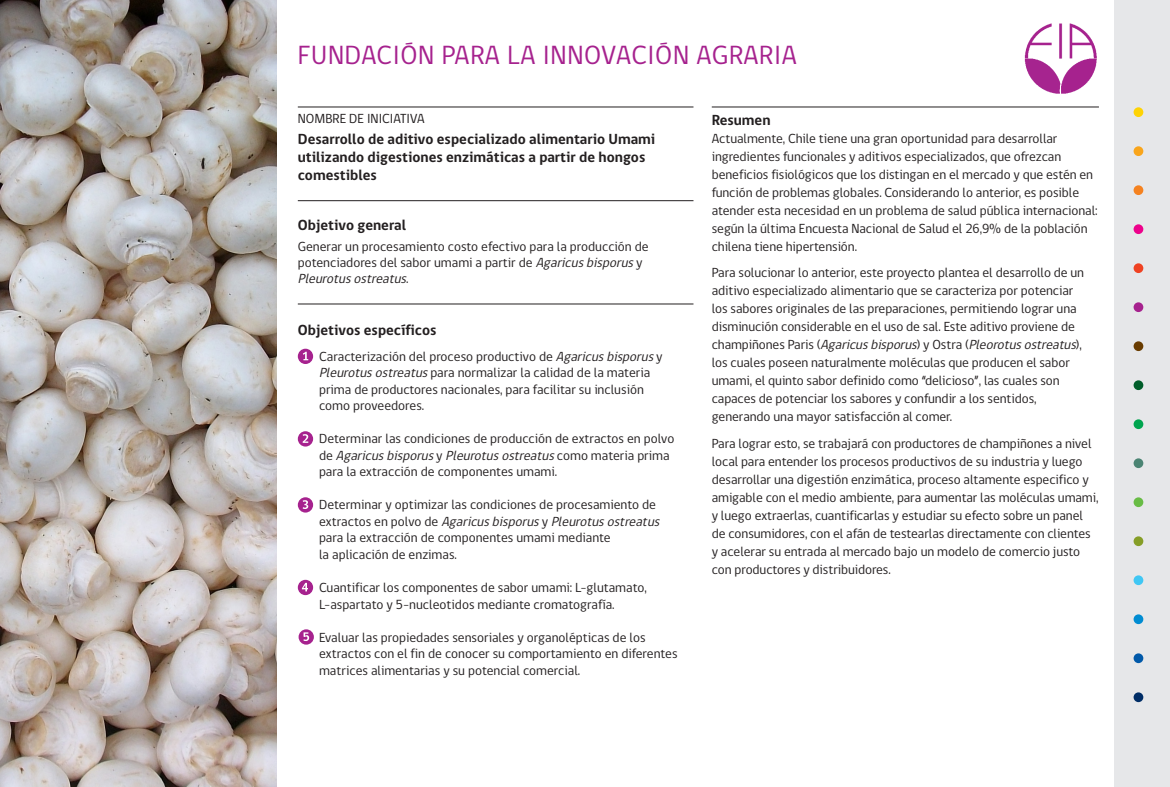
<style>
.page{position:relative;width:1170px;height:787px;background:#fff}
.page>*{position:absolute;margin:0;border:0;box-sizing:border-box;transform-origin:0 0}
.t1{font:27px "gob CL";letter-spacing:.025em;color:#a6228e}
.t2{font:700 15px/18px "gob CL";color:#231f20}
.t3{font:13.5px/18px "gob CL";letter-spacing:-.005em;color:#231f20}
.s1{font-style:italic}
</style>
<div class="page">
<hr style="left:298px;top:107px;width:395px;height:1px;background:#231f20">
<hr style="left:298px;top:200px;width:395px;height:1px;background:#231f20">
<hr style="left:298px;top:303px;width:395px;height:1px;background:#231f20">
<div style="left:298px;top:349px;width:15px;height:15px;background:#a6228e;border-radius:50%"></div>
<svg style="left:303px;top:352px;width:5px;height:8px"></svg>
<div style="left:298px;top:431px;width:15px;height:15px;background:#a6228e;border-radius:50%"></div>
<svg style="left:302px;top:434px;width:6px;height:9px"></svg>
<div style="left:298px;top:497px;width:15px;height:15px;background:#a6228e;border-radius:50%"></div>
<svg style="left:302px;top:500px;width:6px;height:9px"></svg>
<div style="left:298px;top:580px;width:15px;height:15px;background:#a6228e;border-radius:50%"></div>
<svg style="left:302px;top:583px;width:6px;height:8px"></svg>
<svg style="left:298px;top:629px;width:16px;height:15px"></svg>
<svg style="left:303px;top:632px;width:6px;height:9px"></svg>
<hr style="left:711px;top:107px;width:387px;height:1px;background:#231f20">
<div style="left:1114px;top:0;width:55px;height:787px;background:#e6e7e9"></div>
<img style="left:1024px;top:23px;width:73px;height:71px">
<div style="left:1133px;top:107px;width:10px;height:10px;background:#fed304;border-radius:50%"></div>
<div style="left:1133px;top:146px;width:10px;height:10px;background:#f9a51b;border-radius:50%"></div>
<div style="left:1133px;top:185px;width:10px;height:10px;background:#f58220;border-radius:50%"></div>
<div style="left:1133px;top:224px;width:10px;height:10px;background:#ed028c;border-radius:50%"></div>
<div style="left:1133px;top:263px;width:10px;height:10px;background:#ef4222;border-radius:50%"></div>
<div style="left:1133px;top:302px;width:10px;height:10px;background:#a6228e;border-radius:50%"></div>
<div style="left:1133px;top:341px;width:10px;height:10px;background:#693c00;border-radius:50%"></div>
<div style="left:1133px;top:380px;width:10px;height:10px;background:#005d2a;border-radius:50%"></div>
<div style="left:1133px;top:419px;width:10px;height:10px;background:#00a54f;border-radius:50%"></div>
<div style="left:1133px;top:458px;width:10px;height:10px;background:#4b8473;border-radius:50%"></div>
<div style="left:1133px;top:497px;width:10px;height:10px;background:#68bc45;border-radius:50%"></div>
<div style="left:1133px;top:536px;width:10px;height:10px;background:#869e27;border-radius:50%"></div>
<div style="left:1133px;top:575px;width:10px;height:10px;background:#40c7f4;border-radius:50%"></div>
<div style="left:1133px;top:614px;width:10px;height:10px;background:#008cd2;border-radius:50%"></div>
<div style="left:1133px;top:653px;width:10px;height:10px;background:#0159a9;border-radius:50%"></div>
<div style="left:1133px;top:692px;width:10px;height:10px;background:#002d66;border-radius:50%"></div>
<img style="left:0;top:0;width:276px;height:787px">
<p class="t1" style="left:298px;top:36px;width:500px">FUNDACIÓN PARA LA INNOVACIÓN AGRARIA</p>
<p class="t3" style="left:298px;top:110px;width:128px">NOMBRE DE INICIATIVA</p>
<p class="t2" style="left:298px;top:130px;width:359px">Desarrollo de aditivo especializado alimentario Umami utilizando digestiones enzimáticas a partir de hongos comestibles</p>
<p class="t2" style="left:298px;top:217px;width:110px">Objetivo general</p>
<p class="t3" style="left:298px;top:238px;width:352px;line-height:16.2px">Generar un procesamiento costo efectivo para la producción de potenciadores del sabor umami a partir de <span class="s1">Agaricusbisporus</span>y<br><span class="s1">Pleurotusostreatus</span>.</p>
<p class="t2" style="left:298px;top:322px;width:140px">Objetivos específicos</p>
<p class="t3" style="left:319px;top:348px;width:345px;line-height:16.5px">Caracterización del proceso productivo de <span class="s1">Agaricusbisporus</span>y <span class="s1">Pleurotusostreatus</span>para normalizar la calidad de la materia prima de productores nacionales, para facilitar su inclusión como proveedores.</p>
<p class="t3" style="left:319px;top:431px;width:357px;line-height:16.5px">Determinar las condiciones de producción de extractos en polvo d e <span class="s1">Agaricusbisporus</span>y <span class="s1">Pleurotusostreatus</span>c o m o m a t e r i a p r i m a para la extracción de componentes umami.</p>
<p class="t3" style="left:319px;top:497px;width:346px;line-height:16.5px">Determinar y optimizar las condiciones de procesamiento de e x t r a c t o s e n p o l v o d e <span class="s1">Agaricusbisporus</span>y <span class="s1">Pleurotusostreatus </span>para la extracción de componentes umami mediante<br>la aplicación de enzimas.</p>
<p class="t3" style="left:319px;top:579px;width:329px;line-height:16.5px">Cuantificar los componentes de sabor umami: L-glutamato,<br>L-aspartato y 5-nucleotidos mediante cromatografía.</p>
<p class="t3" style="left:319px;top:629px;width:360px;line-height:16.5px">Evaluar las propiedades sensoriales y organolépticas de los extractos con el fin de conocer su comportamiento en diferentes matrices alimentarias y su potencial comercial.</p>
<p class="t2" style="left:711px;top:111px;width:60px">Resumen</p>
<p class="t3" style="left:711px;top:129px;width:387px">Actualmente, Chile tiene una gran oportunidad para desarrollar ingredientes funcionales y aditivos especializados, que ofrezcan beneficios fisiológicos que los distingan en el mercado y que estén en función de problemas globales. Considerando lo anterior, es posible atender esta necesidad en un problema de salud pública internacional: según la última Encuesta Nacional de Salud el 26,9% de la población chilena tiene hipertensión.</p>
<p class="t3" style="left:711px;top:264px;width:374px">Para solucionar lo anterior, este proyecto plantea el desarrollo de un aditivo especializado alimentario que se caracteriza por potenciar los sabores originales de las preparaciones, permitiendo lograr una disminución considerable en el uso de sal. Este aditivo proviene de c h a m p i ñ o n e s P a r i s ( <span class="s1">Agaricusbisporus</span>) y O s t r a ( <span class="s1">Pleorotusostreatus</span>) , los cuales poseen naturalmente moléculas que producen el sabor umami, el quinto sabor definido como “delicioso”, las cuales son capaces de potenciar los sabores y confundir a los sentidos, generando una mayor satisfacción al comer.</p>
<p class="t3" style="left:711px;top:434px;width:388px">Para lograr esto, se trabajará con productores de champiñones a nivel local para entender los procesos productivos de su industria y luego desarrollar una digestión enzimática, proceso altamente especifico y amigable con el medio ambiente, para aumentar las moléculas umami, y luego extraerlas, cuantificarlas y estudiar su efecto sobre un panel de consumidores, con el afán de testearlas directamente con clientes y acelerar su entrada al mercado bajo un modelo de comercio justo con productores y distribuidores.</p>
</div>
